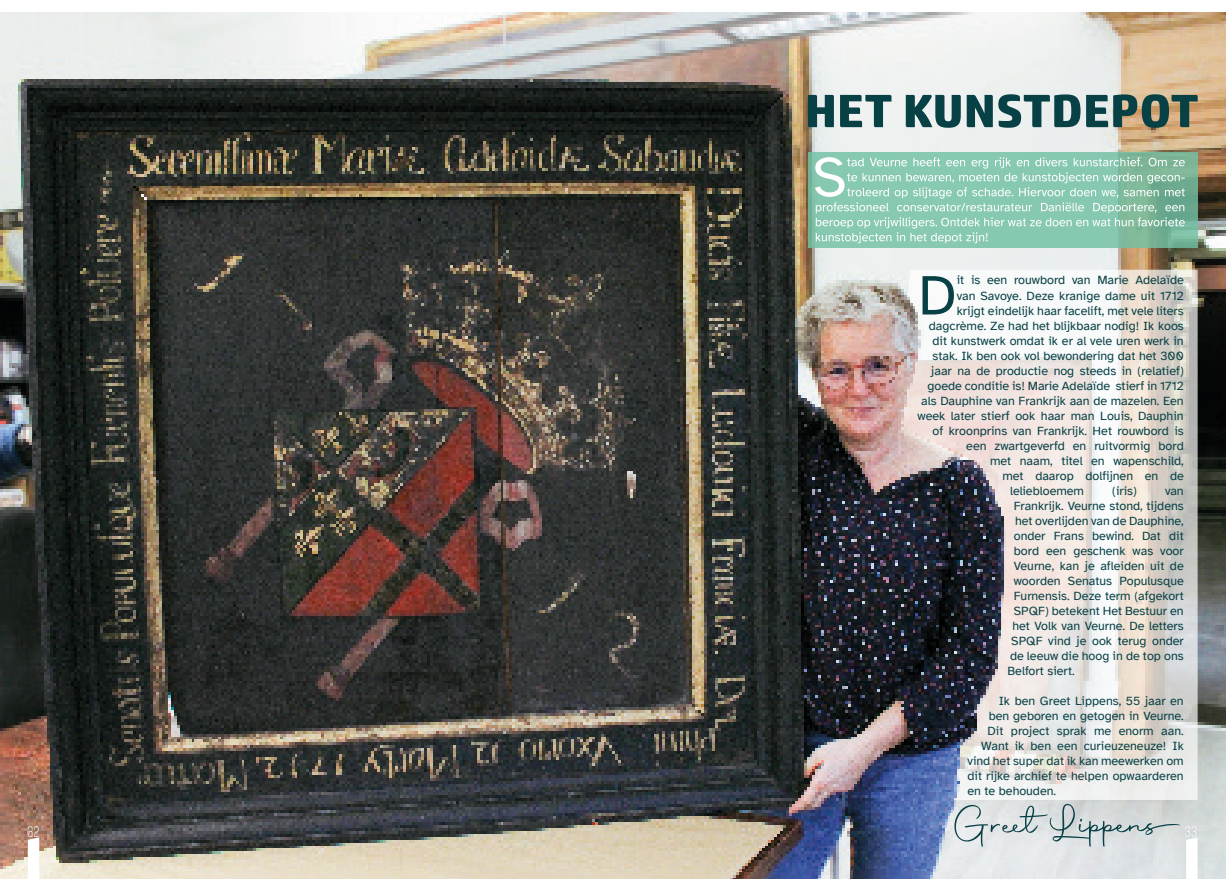
<style>
.page{position:relative;width:1226px;height:879px;background:#fff}
.page>*{position:absolute;margin:0;border:0;box-sizing:border-box;transform-origin:0 0}
.t1{font:57.38px "Atkinson Hyperlegible";color:#074045}
.t2{font:300 15px "Rift";color:#fff}
.t3{font:12.5px "Atkinson Hyperlegible";color:#074045}
</style>
<div class="page">
<img style="left:0;top:12px;width:1226px;height:867px">
<svg style="left:1142px;top:94px;width:56px;height:34px;background:#65705e"></svg>
<svg style="left:1142px;top:270px;width:56px;height:530px;background:#d7d2cc"></svg>
<svg style="left:1142px;top:152px;width:56px;height:96px;background:#73b195"></svg>
<svg style="left:1142px;top:803px;width:38px;height:44px;background:#ccd3d2"></svg>
<img style="left:14px;top:55px;width:1128px;height:815px">
<svg style="left:815px;top:157px;width:370px;height:86px;background:#97cdb8"></svg>
<svg style="left:28px;top:837px;width:11px;height:42px"></svg>
<svg style="left:1186px;top:837px;width:12px;height:42px"></svg>
<p class="t1" style="left:918px;top:263px;width:40px">D</p>
<p class="t3" style="left:957px;top:273px;width:228px">it is een rouwbord van Marie Adelaïde</p>
<p class="t3" style="left:957px;top:288px;width:228px">van Savoye. Deze kranige dame uit 1712</p>
<p class="t3" style="left:957px;top:303px;width:228px">krijgt eindelijk haar facelift, met vele liters</p>
<p class="t3" style="left:929px;top:318px;width:257px">dagcrème. Ze had het blijkbaar nodig! Ik koos</p>
<p class="t3" style="left:933px;top:333px;width:253px">dit kunstwerk omdat ik er al vele uren werk in</p>
<p class="t3" style="left:933px;top:348px;width:253px">stak. Ik ben ook vol bewondering dat het 300</p>
<p class="t3" style="left:931px;top:363px;width:254px">jaar na de productie nog steeds in (relatief)</p>
<p class="t3" style="left:928px;top:378px;width:258px">goede conditie is! Marie Adelaïde stierf in 1712</p>
<p class="t3" style="left:921px;top:393px;width:264px">als Dauphine van Frankrijk aan de mazelen. Een</p>
<p class="t3" style="left:918px;top:408px;width:268px">week later stierf ook haar man Louis, Dauphin</p>
<p class="t3" style="left:933px;top:423px;width:253px">of kroonprins van Frankrijk. Het rouwbord is</p>
<p class="t3" style="left:966px;top:438px;width:219px">een zwartgeverfd en ruitvormig bord</p>
<p class="t3" style="left:990px;top:453px;width:195px">met naam, titel en wapenschild,</p>
<p class="t3" style="left:1003px;top:468px;width:183px">met daarop dolfijnen en de</p>
<p class="t3" style="left:1010px;top:483px;width:76px">leliebloemem</p>
<p class="t3" style="left:1112px;top:483px;width:26px">(iris)</p>
<p class="t3" style="left:1165px;top:483px;width:20px">van</p>
<p class="t3" style="left:1014px;top:498px;width:171px">Frankrijk. Veurne stond, tijdens</p>
<p class="t3" style="left:1015px;top:513px;width:170px">het overlijden van de Dauphine,</p>
<p class="t3" style="left:1014px;top:528px;width:171px">onder Frans bewind. Dat dit</p>
<p class="t3" style="left:1014px;top:543px;width:171px">bord een geschenk was voor</p>
<p class="t3" style="left:1014px;top:558px;width:171px">Veurne, kan je afleiden uit de</p>
<p class="t3" style="left:1014px;top:573px;width:172px">woorden Senatus Populusque</p>
<p class="t3" style="left:1014px;top:588px;width:171px">Furnensis. Deze term (afgekort</p>
<p class="t3" style="left:1014px;top:603px;width:171px">SPQF) betekent Het Bestuur en</p>
<p class="t3" style="left:1013px;top:618px;width:173px">het Volk van Veurne. De letters</p>
<p class="t3" style="left:1011px;top:633px;width:174px">SPQF vind je ook terug onder</p>
<p class="t3" style="left:1010px;top:648px;width:175px">de leeuw die hoog in de top ons</p>
<p class="t3" style="left:1008px;top:663px;width:69px">Belfort siert.</p>
<p class="t3" style="left:999px;top:693px;width:187px">Ik ben Greet Lippens, 55 jaar en</p>
<p class="t3" style="left:989px;top:708px;width:196px">ben geboren en getogen in Veurne.</p>
<p class="t3" style="left:988px;top:723px;width:198px">Dit project sprak me enorm aan.</p>
<p class="t3" style="left:981px;top:738px;width:204px">Want ik ben een curieuzeneuze! Ik</p>
<p class="t3" style="left:968px;top:753px;width:218px">vind het super dat ik kan meewerken om</p>
<p class="t3" style="left:968px;top:768px;width:218px">dit rijke archief te helpen opwaarderen</p>
<p class="t3" style="left:968px;top:783px;width:90px">en te behouden.</p>
<p class="t2" style="left:28px;top:821px;width:13px">32</p>
<p class="t2" style="left:1185px;top:821px;width:14px">33</p>
</div>
